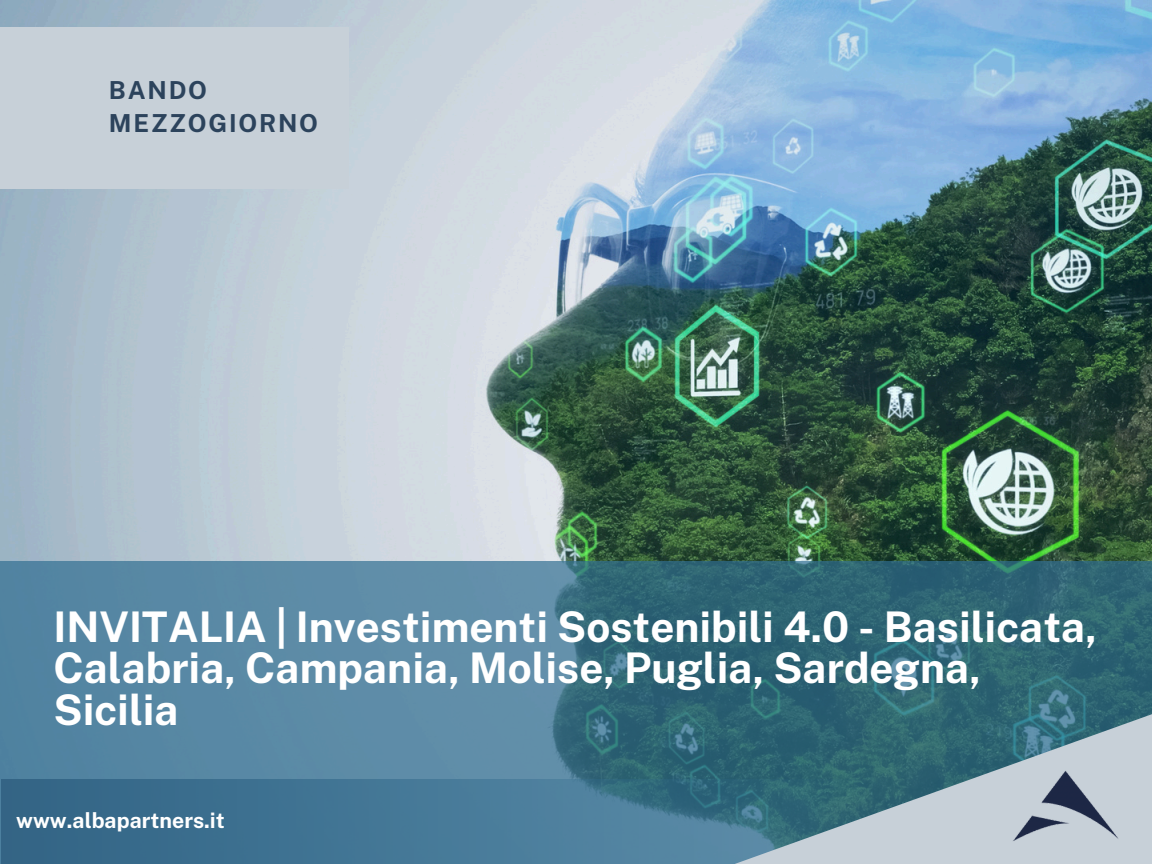
<style>
.page{position:relative;width:1152px;height:864px;background:#fff}
.page>*{position:absolute;margin:0;border:0;box-sizing:border-box;transform-origin:0 0}
.t1{font:700 42.3px/41.7px "Public Sans";color:#fff}
.t2{font:700 24.75px/33px "Public Sans";letter-spacing:.075em;color:#2c435c}
.t3{font:700 21.3px "Public Sans";color:#fff}
</style>
<div class="page">
<img style="left:0;top:0;width:1152px;height:561px">
<svg style="left:0;top:561px;width:1152px;height:303px;background:#477992"></svg>
<svg style="left:634px;top:694px;width:518px;height:170px;background:#5c8694"></svg>
<div style="left:0;top:27px;width:349px;height:161px;background:#c7d0d8"></div>
<img style="left:1008px;top:767px;width:115px;height:80px">
<h1 class="t2" style="left:109px;top:74px;width:211px">BANDO<br>MEZZOGIORNO</h1>
<p class="t1" style="left:53px;top:606px;width:1045px">INVITALIA | Investimenti Sostenibili 4.0 - Basilicata,<br>Calabria, Campania, Molise, Puglia, Sardegna,<br>Sicilia</p>
<h2 class="t3" style="left:16px;top:808px;width:210px">www.albapartners.it</h2>
</div>
